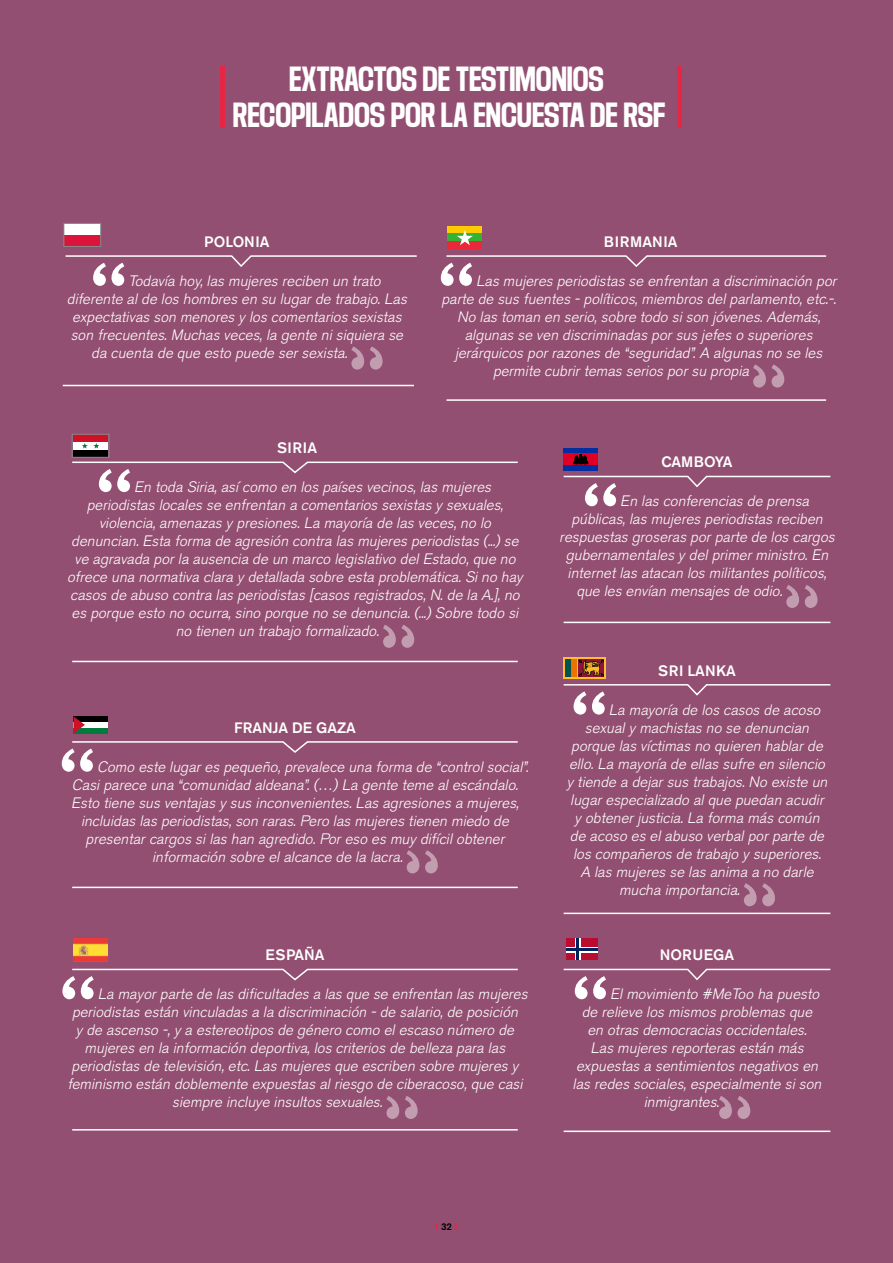
<style>
.page{position:relative;width:893px;height:1263px;background:#934f71}
.page>*{position:absolute;margin:0;border:0;box-sizing:border-box;transform-origin:0 0}
.t1{font:700 semi-condensed 30px/36px "Media Sans";letter-spacing:.02em;color:#fff;text-align:center}
.t2{font:italic 300 15px "Akzidenz Grotesk BE";color:#fff}
.t3{font:500 15px "Akzidenz Grotesk BE";color:#fff}
.t4{font:500 15px "Akzidenz Grotesk BE";letter-spacing:.02em;color:#fff}
.t5{font:500 15px "Akzidenz Grotesk BE";letter-spacing:.04em;color:#fff}
.t6{font:700 9.75px "Akzidenz Grotesk BE";color:#e62645}
.s1{font-weight:500;color:#000}
</style>
<div class="page">
<svg style="left:351px;top:346px;width:32px;height:24px"></svg>
<svg style="left:786px;top:585px;width:31px;height:23px"></svg>
<svg style="left:744px;top:883px;width:31px;height:23px"></svg>
<svg style="left:719px;top:1096px;width:31px;height:23px"></svg>
<svg style="left:753px;top:364px;width:31px;height:24px"></svg>
<svg style="left:383px;top:625px;width:31px;height:23px"></svg>
<svg style="left:407px;top:850px;width:31px;height:23px"></svg>
<svg style="left:386px;top:1096px;width:32px;height:23px"></svg>
<div style="left:220px;top:66px;width:5px;height:61px;background:#e62645"></div>
<hr style="left:677px;top:66px;width:4px;height:61px;background:#e62645">
<hr style="left:63px;top:385px;width:351px;height:1px;background:#fff">
<hr style="left:564px;top:622px;width:266px;height:1px;background:#fff">
<hr style="left:564px;top:913px;width:266px;height:1px;background:#fff">
<hr style="left:564px;top:1130px;width:266px;height:2px;background:#fff">
<hr style="left:446px;top:399px;width:380px;height:2px;background:#fff">
<hr style="left:72px;top:661px;width:446px;height:1px;background:#fff">
<hr style="left:72px;top:887px;width:446px;height:1px;background:#fff">
<hr style="left:72px;top:1129px;width:446px;height:1px;background:#fff">
<svg style="left:65px;top:255px;width:352px;height:31px"></svg>
<svg style="left:563px;top:475px;width:268px;height:31px"></svg>
<svg style="left:563px;top:968px;width:268px;height:31px"></svg>
<svg style="left:441px;top:255px;width:386px;height:31px"></svg>
<svg style="left:72px;top:461px;width:446px;height:31px"></svg>
<svg style="left:62px;top:741px;width:456px;height:31px"></svg>
<svg style="left:62px;top:968px;width:456px;height:31px"></svg>
<div style="left:64px;top:223px;width:37px;height:23px;background:#dc143c"></div>
<div style="left:64px;top:223px;width:37px;height:12px;background:#fff"></div>
<div style="left:64px;top:223px;width:37px;height:23px;border:1px solid #87888a"></div>
<div style="left:566px;top:938px;width:32px;height:22px;background:#ba0c2f"></div>
<div style="left:575px;top:938px;width:6px;height:22px;background:#fff"></div>
<div style="left:566px;top:947px;width:32px;height:5px;background:#fff"></div>
<hr style="left:576px;top:938px;width:3px;height:22px;background:#00205b">
<hr style="left:566px;top:948px;width:32px;height:3px;background:#00205b">
<div style="left:73px;top:716px;width:35px;height:17px;background:#007a3d"></div>
<div style="left:73px;top:716px;width:35px;height:12px;background:#fff"></div>
<div style="left:73px;top:716px;width:35px;height:6px;background:#000"></div>
<svg style="left:73px;top:716px;width:12px;height:17px"></svg>
<div style="left:73px;top:434px;width:35px;height:23px;background:#000"></div>
<div style="left:73px;top:434px;width:35px;height:16px;background:#fff"></div>
<div style="left:73px;top:434px;width:35px;height:8px;background:#ce1126"></div>
<svg style="left:82px;top:443px;width:17px;height:6px"></svg>
<div style="left:72px;top:434px;width:37px;height:23px;border:1px solid #87888a"></div>
<svg style="left:563px;top:657px;width:268px;height:58px"></svg>
<div style="left:448px;top:226px;width:34px;height:23px;background:#fecb00"></div>
<div style="left:448px;top:234px;width:34px;height:15px;background:#34b233"></div>
<div style="left:448px;top:241px;width:34px;height:8px;background:#ea2839"></div>
<svg style="left:457px;top:230px;width:16px;height:15px"></svg>
<div style="left:564px;top:448px;width:34px;height:22px;background:#032ea1"></div>
<div style="left:564px;top:454px;width:34px;height:11px;background:#e00025"></div>
<svg style="left:574px;top:454px;width:14px;height:10px"></svg>
<img style="left:73px;top:939px;width:35px;height:23px">
<h1 class="t1" style="left:233px;top:59px;width:433px">EXTRACTOS DE TESTIMONIOS<br>RECOPILADOS POR LA ENCUESTA DE RSF</h1>
<p class="t3" style="left:204px;top:232px;width:67px">POLONIA</p>
<p class="t2" style="left:128px;top:272px;width:257px">Todavía hoy,las mujeres reciben un trato</p>
<p class="t2" style="left:67px;top:290px;width:345px">diferente alde los hombres en su lugarde trabajo.Las</p>
<p class="t2" style="left:72px;top:308px;width:334px">expectativas son menores y los comentarios sexistas</p>
<p class="t2" style="left:71px;top:326px;width:337px">son frecuentes.Muchas veces,la gente nisiquiera se</p>
<p class="t2" style="left:91px;top:344px;width:261px">da cuenta de que esto puede sersexista.</p>
<p class="t5" style="left:604px;top:232px;width:75px">BIRMANIA</p>
<p class="t2" style="left:476px;top:272px;width:365px">Las mujeres periodistas se enfrentan a discriminación por</p>
<p class="t2" style="left:441px;top:290px;width:399px">parte de sus fuentes -políticos,miembros delparlamento,etc.-.</p>
<p class="t2" style="left:457px;top:308px;width:368px">No las toman en serio,sobre todo sison jóvenes.Además,</p>
<p class="t2" style="left:465px;top:326px;width:353px">algunas se ven discriminadas porsus jefes o superiores</p>
<p class="t2" style="left:455px;top:344px;width:372px">jerárquicos porrazones de “seguridad”.A algunas no se les</p>
<p class="t2" style="left:493px;top:362px;width:261px">permite cubrirtemas serios porsu propia</p>
<p class="t3" style="left:277px;top:439px;width:42px">SIRIA</p>
<p class="t2" style="left:134px;top:478px;width:362px">En toda Siria,así como en los países vecinos,las mujeres</p>
<p class="t2" style="left:87px;top:496px;width:421px">periodistas locales se enfrentan a comentarios sexistas y sexuales,</p>
<p class="t2" style="left:99px;top:514px;width:397px">violencia,amenazas y presiones.La mayoría de las veces,no lo</p>
<p class="t2" style="left:71px;top:532px;width:452px">denuncian.Esta forma de agresión contra las mujeres periodistas (...)se</p>
<p class="t2" style="left:74px;top:550px;width:446px">ve agravada porla ausencia de un marco legislativo delEstado,que no</p>
<p class="t2" style="left:67px;top:568px;width:461px">ofrece una normativa clara y detallada sobre esta problemática.Sino hay</p>
<p class="t2" style="left:70px;top:586px;width:454px">casos de abuso contra las periodistas [casos registrados,N.de la A.],no</p>
<p class="t2" style="left:72px;top:604px;width:452px">es porque esto no ocurra,sino porque no se denuncia.(...)Sobre todo si</p>
<p class="t2" style="left:176px;top:622px;width:208px">no tienen un trabajo formalizado.</p>
<p class="t3" style="left:234px;top:718px;width:123px">FRANJA DE GAZA</p>
<p class="t2" style="left:97px;top:758px;width:436px">Como este lugares pequeño,prevalece una forma de “controlsocial”.</p>
<p class="t2" style="left:72px;top:776px;width:451px">Casiparece una “comunidad aldeana”.(…)La gente teme alescándalo.</p>
<p class="t2" style="left:71px;top:794px;width:452px">Esto tiene sus ventajas y sus inconvenientes.Las agresiones a mujeres,</p>
<p class="t2" style="left:81px;top:812px;width:433px">incluidas las periodistas,son raras.Pero las mujeres tienen miedo de</p>
<p class="t2" style="left:86px;top:830px;width:424px">presentarcargos silas han agredido.Poreso es muy difícilobtener</p>
<p class="t2" style="left:152px;top:848px;width:255px">información sobre elalcance de la lacra.</p>
<p class="t3" style="left:265px;top:946px;width:61px">ESPAÑA</p>
<p class="t2" style="left:98px;top:986px;width:435px">La mayorparte de las dificultades a las que se enfrentan las mujeres</p>
<p class="t2" style="left:72px;top:1004px;width:451px">periodistas están vinculadas a la discriminación -de salario,de posición</p>
<p class="t2" style="left:76px;top:1022px;width:443px">y de ascenso -,y a estereotipos de género como elescaso número de</p>
<p class="t2" style="left:85px;top:1040px;width:426px">mujeres en la información deportiva,los criterios de belleza para las</p>
<p class="t2" style="left:72px;top:1058px;width:452px">periodistas de televisión,etc.Las mujeres que escriben sobre mujeres y</p>
<p class="t2" style="left:67px;top:1076px;width:460px">feminismo están doblemente expuestas alriesgo de ciberacoso,que casi</p>
<p class="t2" style="left:172px;top:1094px;width:215px">siempre incluye insultos sexuales.</p>
<p class="t3" style="left:661px;top:453px;width:73px">CAMBOYA</p>
<p class="t2" style="left:620px;top:493px;width:194px">En las conferencias de prensa</p>
<p class="t2" style="left:571px;top:511px;width:256px">públicas,las mujeres periodistas reciben</p>
<p class="t2" style="left:559px;top:529px;width:280px">respuestas groseras porparte de los cargos</p>
<p class="t2" style="left:566px;top:547px;width:267px">gubernamentales y delprimerministro.En</p>
<p class="t2" style="left:568px;top:565px;width:264px">internetlas atacan los militantes políticos,</p>
<p class="t2" style="left:576px;top:583px;width:211px">que les envían mensajes de odio.</p>
<p class="t4" style="left:658px;top:661px;width:79px">SRI LANKA</p>
<p class="t2" style="left:609px;top:701px;width:216px">La mayoría de los casos de acoso</p>
<p class="t2" style="left:585px;top:719px;width:229px">sexualy machistas no se denuncian</p>
<p class="t2" style="left:571px;top:737px;width:257px">porque las víctimas no quieren hablarde</p>
<p class="t2" style="left:569px;top:755px;width:261px">ello.La mayoría de ellas sufre en silencio</p>
<p class="t2" style="left:567px;top:773px;width:266px">y tiende a dejarsus trabajos.No existe un</p>
<p class="t2" style="left:570px;top:791px;width:258px">lugarespecializado alque puedan acudir</p>
<p class="t2" style="left:574px;top:809px;width:250px">y obtenerjusticia.La forma más común</p>
<p class="t2" style="left:570px;top:827px;width:259px">de acoso es elabuso verbalporparte de</p>
<p class="t2" style="left:573px;top:845px;width:253px">los compañeros de trabajo y superiores.</p>
<p class="t2" style="left:580px;top:863px;width:238px">A las mujeres se las anima a no darle</p>
<p class="t2" style="left:619px;top:881px;width:126px">mucha importancia.</p>
<p class="t3" style="left:660px;top:946px;width:76px">NORUEGA</p>
<p class="t2" style="left:610px;top:986px;width:214px">Elmovimiento #MeToo ha puesto</p>
<p class="t2" style="left:582px;top:1004px;width:235px">de relieve los mismos problemas que</p>
<p class="t2" style="left:587px;top:1022px;width:224px">en otras democracias occidentales.</p>
<p class="t2" style="left:590px;top:1040px;width:218px">Las mujeres reporteras están más</p>
<p class="t2" style="left:576px;top:1058px;width:247px">expuestas a sentimientos negativos en</p>
<p class="t2" style="left:573px;top:1076px;width:254px">las redes sociales,especialmente sison</p>
<p class="t2" style="left:644px;top:1094px;width:80px">inmigrantes.</p>
<p class="t6" style="left:435px;top:1221px;width:24px">I <span class="s1">32</span> I</p>
</div>
